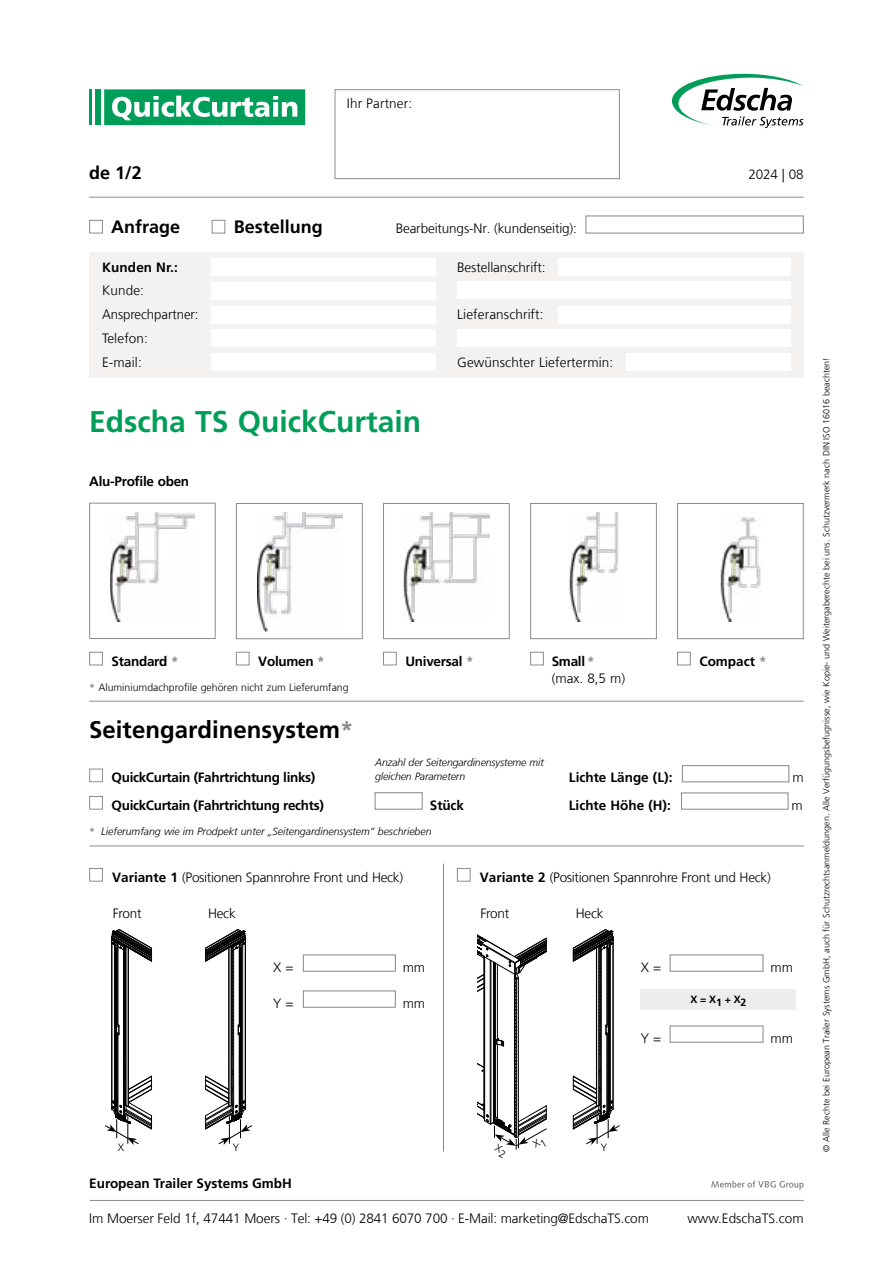
<style>
.page{position:relative;width:893px;height:1263px;background:#fff}
.page>*{position:absolute;margin:0;border:0;box-sizing:border-box;transform-origin:0 0}
.t1{font:700 30px "Frutiger LT Com";color:#009e59}
.t2{font:700 24px "Frutiger LT Com";color:#000}
.t3{font:700 18px "Frutiger LT Com";color:#000}
.t4{font:300 13.5px/23.7px "Frutiger LT Com";letter-spacing:-.01em;color:#000}
.t5{font:700 13.5px/27.3px "Frutiger LT Com";letter-spacing:-.02em;color:#000}
.t6{font:700 13.5px "Frutiger LT Com";color:#000}
.t7{font:300 13.5px "Frutiger LT Com";letter-spacing:.01em;color:#000}
.t8{font:700 13.5px "Frutiger LT Com";letter-spacing:.01em;color:#000}
.t9{font:italic 300 10.5px/13.5px "Frutiger LT Com";color:#000}
.t10{font:300 10.5px "Frutiger LT Com";color:#000}
.t11{font:700 10.5px "Frutiger LT Com";color:#000}
.t12{font:300 9px "Frutiger LT Com";color:#000}
.s1{color:#8e8c92}
.s2{font-weight:700}
.s3{font-weight:700;color:#8e8c92}
.s4{font-weight:700;font-style:normal;color:#8e8c92}
</style>
<div class="page">
<hr style="left:89px;top:197px;width:715px;height:1px;background:#8e8c92">
<svg style="left:672px;top:74px;width:131px;height:54px"></svg>
<hr style="left:90px;top:1200px;width:714px;height:1px;background:#8e8c92">
<svg style="left:711px;top:1180px;width:93px;height:10px"></svg>
<div style="left:104px;top:89px;width:201px;height:36px;background:#009e59"></div>
<hr style="left:89px;top:89px;width:3px;height:36px;background:#009e59">
<div style="left:95px;top:89px;width:6px;height:36px;background:#009e59"></div>
<svg style="left:112px;top:96px;width:185px;height:24px"></svg>
<div style="left:335px;top:89px;width:285px;height:90px;border:1px solid #8e8c92"></div>
<div style="left:89px;top:220px;width:14px;height:13px;border:1px solid #8e8c92"></div>
<div style="left:212px;top:220px;width:13px;height:13px;border:1px solid #8e8c92"></div>
<div style="left:89px;top:252px;width:715px;height:125px;background:#f3f2f1"></div>
<div style="left:212px;top:258px;width:224px;height:18px;background:#fff"></div>
<div style="left:212px;top:282px;width:224px;height:18px;background:#fff"></div>
<div style="left:212px;top:329px;width:224px;height:18px;background:#fff"></div>
<div style="left:212px;top:353px;width:224px;height:18px;background:#fff"></div>
<div style="left:212px;top:306px;width:224px;height:17px;background:#fff"></div>
<div style="left:559px;top:258px;width:232px;height:18px;background:#fff"></div>
<div style="left:457px;top:282px;width:334px;height:17px;background:#fff"></div>
<div style="left:457px;top:329px;width:334px;height:18px;background:#fff"></div>
<div style="left:626px;top:353px;width:165px;height:18px;background:#fff"></div>
<div style="left:559px;top:306px;width:232px;height:17px;background:#fff"></div>
<div style="left:375px;top:792px;width:48px;height:17px;border:1px solid #878787"></div>
<hr style="left:89px;top:701px;width:715px;height:1px;background:#8e8c92">
<div style="left:89px;top:652px;width:14px;height:13px;border:1px solid #8e8c92"></div>
<div style="left:236px;top:652px;width:13px;height:13px;border:1px solid #8e8c92"></div>
<div style="left:383px;top:652px;width:14px;height:13px;border:1px solid #8e8c92"></div>
<div style="left:530px;top:652px;width:14px;height:13px;border:1px solid #8e8c92"></div>
<div style="left:677px;top:652px;width:14px;height:13px;border:1px solid #8e8c92"></div>
<div style="left:681px;top:792px;width:107px;height:17px;border:1px solid #878787"></div>
<div style="left:682px;top:765px;width:107px;height:17px;border:1px solid #878787"></div>
<hr style="left:89px;top:845px;width:715px;height:1px;background:#8e8c92">
<svg style="left:105px;top:929px;width:47px;height:216px"></svg>
<svg style="left:205px;top:929px;width:47px;height:216px"></svg>
<hr style="left:443px;top:863px;width:1px;height:288px;background:#8e8c92">
<div style="left:89px;top:868px;width:14px;height:13px;border:1px solid #8e8c92"></div>
<div style="left:303px;top:954px;width:93px;height:17px;border:1px solid #878787"></div>
<div style="left:303px;top:990px;width:93px;height:17px;border:1px solid #878787"></div>
<svg style="left:573px;top:929px;width:47px;height:216px"></svg>
<div style="left:457px;top:868px;width:13px;height:13px;border:1px solid #8e8c92"></div>
<div style="left:670px;top:954px;width:93px;height:17px;border:1px solid #878787"></div>
<div style="left:670px;top:1025px;width:93px;height:17px;border:1px solid #878787"></div>
<div style="left:641px;top:989px;width:155px;height:21px;background:#ededed"></div>
<div style="left:89px;top:769px;width:14px;height:13px;border:1px solid #8e8c92"></div>
<div style="left:89px;top:796px;width:14px;height:13px;border:1px solid #8e8c92"></div>
<div style="left:236px;top:503px;width:127px;height:136px;border:1px solid #8e8c92"></div>
<div style="left:89px;top:503px;width:127px;height:136px;border:1px solid #8e8c92"></div>
<div style="left:383px;top:503px;width:127px;height:136px;border:1px solid #8e8c92"></div>
<div style="left:530px;top:503px;width:127px;height:136px;border:1px solid #8e8c92"></div>
<div style="left:677px;top:503px;width:127px;height:136px;border:1px solid #8e8c92"></div>
<img style="left:111px;top:512px;width:83px;height:109px">
<img style="left:403px;top:512px;width:86px;height:109px">
<img style="left:257px;top:512px;width:85px;height:120px">
<img style="left:569px;top:512px;width:49px;height:109px">
<img style="left:720px;top:517px;width:41px;height:104px">
<svg style="left:477px;top:934px;width:70px;height:216px"></svg>
<p class="t7" style="left:347px;top:95px;width:67px">Ihr Partner:</p>
<h3 class="t3" style="left:89px;top:163px;width:54px">de 1/2</h3>
<h3 class="t3" style="left:111px;top:217px;width:71px">Anfrage</h3>
<h3 class="t3" style="left:234px;top:217px;width:91px">Bestellung</h3>
<p class="t4" style="left:396px;top:217px;width:183px">Bearbeitungs-Nr. (kundenseitig):</p>
<p class="t8" style="left:102px;top:259px;width:77px">Kunden Nr.:</p>
<p class="t4" style="left:102px;top:279px;width:98px">Kunde:<br>Ansprechpartner:<br>Telefon:<br>E-mail:</p>
<p class="t4" style="left:457px;top:255px;width:90px">Bestellanschrift:</p>
<p class="t7" style="left:457px;top:307px;width:88px">Lieferanschrift:</p>
<p class="t7" style="left:457px;top:354px;width:158px">Gewünschter Liefertermin:</p>
<h1 class="t1" style="left:89px;top:404px;width:333px">Edscha TS QuickCurtain</h1>
<p class="t5" style="left:89px;top:467px;width:101px">Alu-Profile oben</p>
<p class="t4" style="left:748px;top:163px;width:57px">2024 | 08</p>
<p class="t5" style="left:112px;top:647px;width:68px">Standard <span class="s1">*</span></p>
<p class="t5" style="left:258px;top:647px;width:68px">Volumen <span class="s1">*</span></p>
<p class="t5" style="left:405px;top:647px;width:70px">Universal <span class="s1">*</span></p>
<p class="t4" style="left:552px;top:652px;width:75px;line-height:18px"><span class="s2">Small</span> <span class="s3">* </span>(max. 8,5 m)</p>
<p class="t6" style="left:699px;top:653px;width:69px">Compact <span class="s1">*</span></p>
<p class="t10" style="left:89px;top:681px;width:261px"><span class="s3">*</span> Aluminiumdachprofile gehören nicht zum Lieferumfang</p>
<h2 class="t2" style="left:89px;top:715px;width:266px">Seitengardinensystem<span class="s1">*</span></h2>
<p class="t5" style="left:112px;top:764px;width:214px">QuickCurtain (Fahrtrichtung links)<br>QuickCurtain (Fahrtrichtung rechts)</p>
<p class="t9" style="left:375px;top:756px;width:170px">Anzahl der Seitengardinensysteme mit gleichen Parametern</p>
<p class="t5" style="left:430px;top:791px;width:35px">Stück</p>
<p class="t9" style="left:89px;top:825px;width:344px"><span class="s4">*</span> Lieferumfang wie im Prodpekt unter „Seitengardinensystem“ beschrieben</p>
<p class="t6" style="left:569px;top:770px;width:105px">Lichte Länge (L):</p>
<p class="t4" style="left:792px;top:766px;width:13px">m</p>
<p class="t6" style="left:569px;top:797px;width:104px">Lichte Höhe (H):</p>
<p class="t4" style="left:792px;top:793px;width:13px">m</p>
<p class="t4" style="left:112px;top:865px;width:292px"><span class="s2">Variante 1</span> (Positionen Spannrohre Front und Heck)</p>
<p class="t4" style="left:480px;top:865px;width:292px"><span class="s2">Variante 2</span> (Positionen Spannrohre Front und Heck)</p>
<p class="t4" style="left:113px;top:901px;width:30px">Front</p>
<p class="t4" style="left:208px;top:901px;width:29px">Heck</p>
<p class="t4" style="left:480px;top:901px;width:30px">Front</p>
<p class="t4" style="left:576px;top:901px;width:29px">Heck</p>
<p class="t4" style="left:273px;top:955px;width:22px">X =</p>
<p class="t4" style="left:403px;top:955px;width:24px">mm</p>
<p class="t4" style="left:273px;top:991px;width:22px">Y =</p>
<p class="t4" style="left:403px;top:991px;width:24px">mm</p>
<p class="t4" style="left:641px;top:955px;width:22px">X =</p>
<p class="t4" style="left:770px;top:955px;width:24px">mm</p>
<p class="t11" style="left:690px;top:993px;width:58px">X = X1 + X2</p>
<p class="t4" style="left:641px;top:1026px;width:22px">Y =</p>
<p class="t4" style="left:770px;top:1026px;width:24px">mm</p>
<p class="t10" style="left:118px;top:1141px;width:8px">X</p>
<p class="t10" style="left:233px;top:1141px;width:8px">Y</p>
<p class="t10" style="left:601px;top:1141px;width:8px">Y</p>
<p class="t6" style="left:89px;top:1175px;width:204px">European Trailer Systems GmbH</p>
<p class="t4" style="left:89px;top:1207px;width:561px">Im Moerser Feld 1f, 47441 Moers · Tel: +49 (0) 2841 6070 700 · E-Mail: marketing@EdschaTS.com</p>
<p class="t4" style="left:687px;top:1207px;width:118px">www.EdschaTS.com</p>
<p class="t12" style="left:821px;top:1152px;width:796px;rotate:-90deg">© Alle Rechte bei European Trailer Systems GmbH, auch für Schutzrechtsanmeldungen. Alle Verfügungsbefugnisse, wie Kopie- und Weitergaberechte bei uns. Schutzvermerk nach DIN ISO 16016 beachten!</p>
</div>
